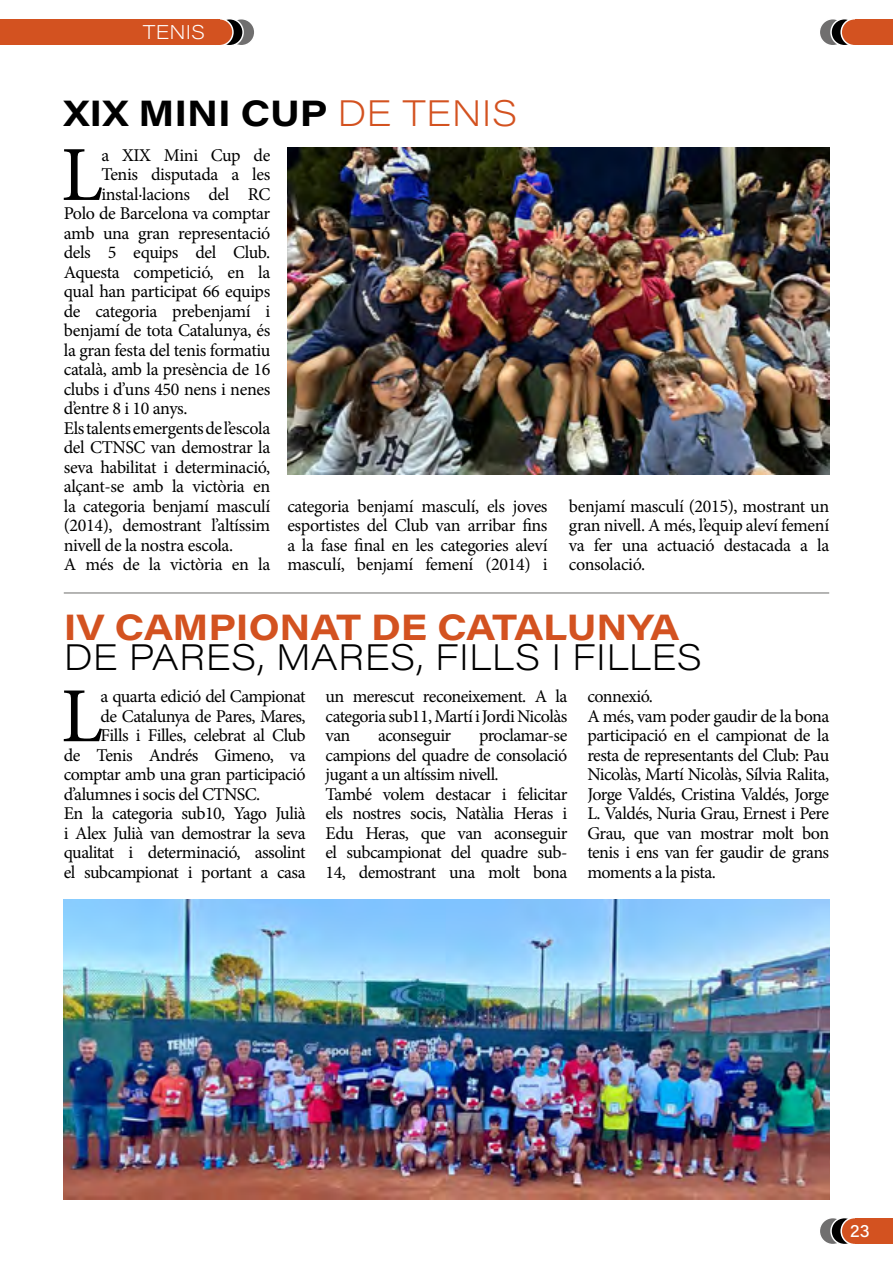
<style>
.page{position:relative;width:893px;height:1263px;background:#fff}
.page>*{position:absolute;margin:0;border:0;box-sizing:border-box;transform-origin:0 0}
.t1{font:78px "Minion Pro";color:#000}
.t2{font:200 36px "Acumin Pro Wide";color:#000}
.t3{font:700 36px "Acumin Pro Wide";color:#d35220}
.t4{font:700 36px "Acumin Pro Wide";color:#000}
.t5{font:200 19.5px "Acumin Pro Wide";letter-spacing:.01em;color:#fff}
.t6{font:18px/19.5px "Minion Pro";letter-spacing:-.03em;color:#000;text-align:justify}
.t7{font:500 18px "Acumin Pro";color:#fff}
.s1{font-weight:200;color:#d35220}
</style>
<div class="page">
<img style="left:287px;top:148px;width:542px;height:326px">
<img style="left:64px;top:899px;width:765px;height:300px">
<hr style="left:64px;top:592px;width:765px;height:2px;background:#9d9d9c">
<div style="left:819px;top:1217px;width:27px;height:27px;background:#706f6f;border-radius:50%"></div>
<div style="left:819px;top:1217px;width:28px;height:28px;border:2px solid #fff;border-radius:50%"></div>
<div style="left:819px;top:19px;width:27px;height:27px;background:#706f6f;border-radius:50%"></div>
<div style="left:819px;top:18px;width:28px;height:28px;border:2px solid #fff;border-radius:50%"></div>
<svg style="left:831px;top:1217px;width:27px;height:27px"></svg>
<div style="left:830px;top:1217px;width:29px;height:28px;border:2px solid #fff;border-radius:50%"></div>
<svg style="left:831px;top:19px;width:27px;height:27px"></svg>
<div style="left:830px;top:18px;width:29px;height:28px;border:2px solid #fff;border-radius:50%"></div>
<div style="left:841px;top:1217px;width:27px;height:27px;background:#d35220;border-radius:50%"></div>
<div style="left:840px;top:1217px;width:29px;height:28px;border:2px solid #fff;border-radius:50%"></div>
<div style="left:841px;top:19px;width:27px;height:27px;background:#d35220;border-radius:50%"></div>
<div style="left:840px;top:18px;width:29px;height:28px;border:2px solid #fff;border-radius:50%"></div>
<div style="left:855px;top:1218px;width:38px;height:26px;background:#d35220"></div>
<div style="left:855px;top:19px;width:38px;height:26px;background:#d35220"></div>
<svg style="left:228px;top:19px;width:27px;height:27px"></svg>
<div style="left:227px;top:18px;width:29px;height:28px;border:2px solid #fff;border-radius:50%"></div>
<svg style="left:216px;top:19px;width:27px;height:27px"></svg>
<div style="left:215px;top:18px;width:29px;height:28px;border:2px solid #fff;border-radius:50%"></div>
<div style="left:206px;top:19px;width:27px;height:27px;background:#d35220;border-radius:50%"></div>
<div style="left:205px;top:18px;width:29px;height:28px;border:2px solid #fff;border-radius:50%"></div>
<div style="left:0;top:19px;width:219px;height:26px;background:#d35220"></div>
<p class="t5" style="left:143px;top:18px;width:64px">TENIS</p>
<h2 class="t4" style="left:64px;top:87px;width:455px">XIX MINI CUP <span class="s1">DE TENIS</span></h2>
<h1 class="t1" style="left:61px;top:123px;width:43px">L</h1>
<p class="t6" style="left:101px;top:146px;width:170px">a XIX Mini Cup de</p>
<p class="t6" style="left:101px;top:165px;width:170px">Tenis disputada a les</p>
<p class="t6" style="left:101px;top:184px;width:170px">instal·lacions del RC</p>
<p class="t6" style="left:64px;top:204px;width:208px">Polo de Barcelona va comptar</p>
<p class="t6" style="left:64px;top:223px;width:208px">amb una gran representació</p>
<p class="t6" style="left:64px;top:243px;width:208px">dels 5 equips del Club.</p>
<p class="t6" style="left:64px;top:262px;width:208px">Aquesta competició, en la</p>
<p class="t6" style="left:64px;top:282px;width:208px">qual han participat 66 equips</p>
<p class="t6" style="left:64px;top:301px;width:208px">de categoria prebenjamí i</p>
<p class="t6" style="left:64px;top:321px;width:208px">benjamí de tota Catalunya, és</p>
<p class="t6" style="left:64px;top:340px;width:208px">la gran festa del tenis formatiu</p>
<p class="t6" style="left:64px;top:360px;width:208px">català, amb la presència de 16</p>
<p class="t6" style="left:64px;top:379px;width:208px">clubs i d’uns 450 nens i nenes</p>
<p class="t6" style="left:64px;top:399px;width:125px">d’entre 8 i 10 anys.</p>
<p class="t6" style="left:64px;top:418px;width:208px">Els talents emergents de l’escola</p>
<p class="t6" style="left:64px;top:438px;width:208px">del CTNSC van demostrar la</p>
<p class="t6" style="left:64px;top:457px;width:208px">seva habilitat i determinació,</p>
<p class="t6" style="left:64px;top:477px;width:208px">alçant-se amb la victòria en</p>
<p class="t6" style="left:64px;top:496px;width:208px">la categoria benjamí masculí</p>
<p class="t6" style="left:64px;top:516px;width:208px">(2014), demostrant l’altíssim</p>
<p class="t6" style="left:64px;top:535px;width:171px">nivell de la nostra escola.</p>
<p class="t6" style="left:64px;top:555px;width:208px">A més de la victòria en la</p>
<p class="t6" style="left:287px;top:496px;width:262px">categoria benjamí masculí, els joves esportistes del Club van arribar fins a la fase final en les categories aleví masculí, benjamí femení (2014) i</p>
<p class="t6" style="left:569px;top:496px;width:262px">benjamí masculí (2015), mostrant un gran nivell. A més, l’equip aleví femení va fer una actuació destacada a la consolació.</p>
<h2 class="t3" style="left:64px;top:601px;width:617px">IV CAMPIONAT DE CATALUNYA</h2>
<h2 class="t2" style="left:64px;top:631px;width:640px">DE PARES, MARES, FILLS I FILLES</h2>
<h1 class="t1" style="left:61px;top:664px;width:43px">L</h1>
<p class="t6" style="left:101px;top:687px;width:207px">a quarta edició del Campionat</p>
<p class="t6" style="left:101px;top:706px;width:207px">de Catalunya de Pares, Mares,</p>
<p class="t6" style="left:101px;top:726px;width:207px">Fills i Filles, celebrat al Club</p>
<p class="t6" style="left:64px;top:745px;width:243px">de Tenis Andrés Gimeno, va</p>
<p class="t6" style="left:64px;top:765px;width:243px">comptar amb una gran participació</p>
<p class="t6" style="left:64px;top:784px;width:198px">d’alumnes i socis del CTNSC.</p>
<p class="t6" style="left:64px;top:804px;width:243px">En la categoria sub10, Yago Julià</p>
<p class="t6" style="left:64px;top:823px;width:243px">i Alex Julià van demostrar la seva</p>
<p class="t6" style="left:64px;top:843px;width:243px">qualitat i determinació, assolint</p>
<p class="t6" style="left:64px;top:862px;width:243px">el subcampionat i portant a casa</p>
<p class="t6" style="left:326px;top:687px;width:243px">un merescut reconeixement. A la categoria sub11, Martí i Jordi Nicolàs van</p>
<p class="t6" style="left:326px;top:726px;width:243px;text-align:left;text-indent:153px">proclamar-se campions del quadre de consolació jugant a un altíssim nivell.<br>També volem destacar i felicitar els nostres socis, Natàlia Heras i<br>Edu Heras, que van aconseguir el subcampionat del quadre sub-<br>14, demostrant una molt bona</p>
<p class="t6" style="left:378px;top:726px;width:75px">aconseguir</p>
<p class="t6" style="left:587px;top:687px;width:243px;text-align:left">connexió.<br>A més, vam poder gaudir de la bona participació en el campionat de la resta de representants del Club: Pau<br>Nicolàs, Martí Nicolàs, Sílvia Ralita,<br>Jorge Valdés, Cristina Valdés, Jorge<br>L. Valdés, Nuria Grau, Ernest i Pere<br>Grau, que van mostrar molt bon tenis i ens van fer gaudir de grans moments a la pista.</p>
<p class="t7" style="left:850px;top:1218px;width:21px">23</p>
</div>
